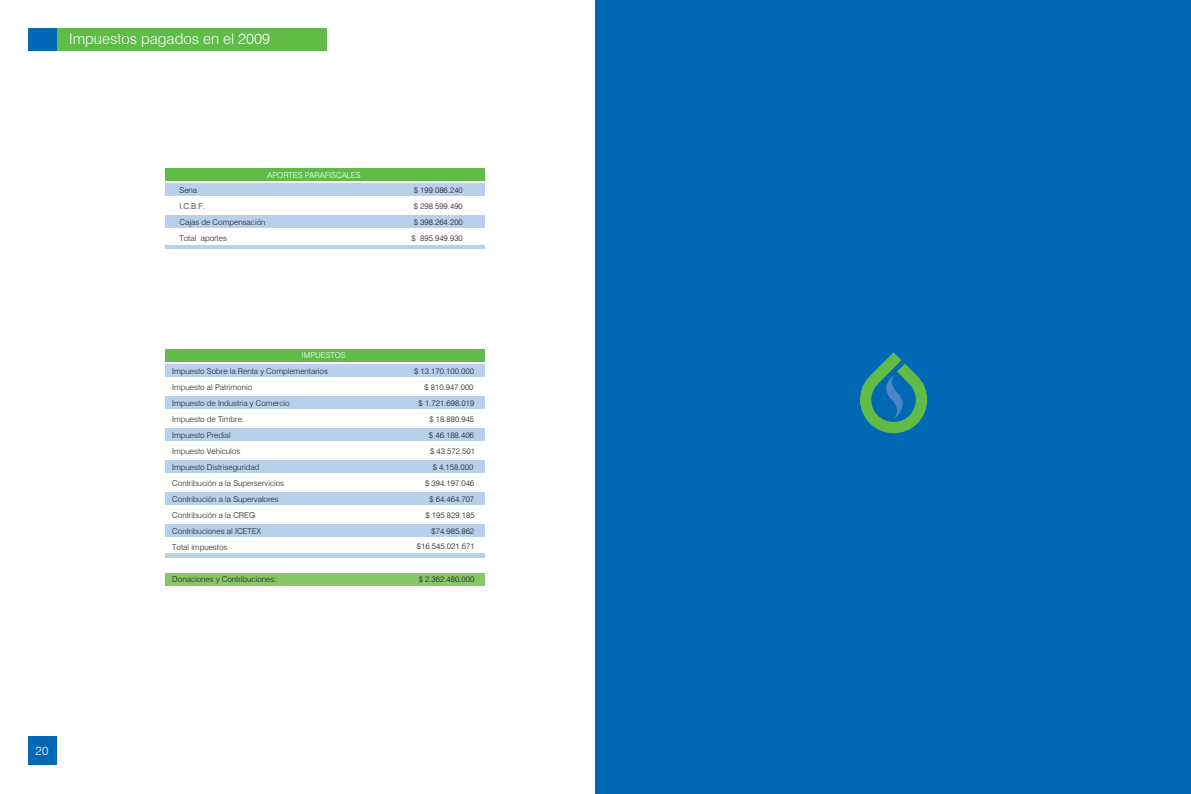
<style>
.page{position:relative;width:1191px;height:794px;background:#fff}
.page>*{position:absolute;margin:0;border:0;box-sizing:border-box;transform-origin:0 0}
.t1{font:300 15px "Swiss 721 BT";color:#fff}
.t2{font:300 12px "Swiss 721 BT";color:#fff}
.t3{font:300 8px/16px "Swiss 721 BT";color:#231f20}
.t4{font:300 8px "Swiss 721 BT";color:#fff}
</style>
<div class="page">
<div style="left:595px;top:0;width:596px;height:793px;background:#0168b3"></div>
<svg style="left:860px;top:352px;width:67px;height:82px"></svg>
<div style="left:28px;top:736px;width:28px;height:29px;background:#0168b3"></div>
<div style="left:56px;top:28px;width:270px;height:22px;background:#60bb47"></div>
<div style="left:28px;top:28px;width:28px;height:22px;background:#0168b3"></div>
<div style="left:165px;top:183px;width:319px;height:13px;background:#b8d0eb"></div>
<div style="left:165px;top:168px;width:319px;height:13px;background:#60bb47"></div>
<div style="left:165px;top:215px;width:319px;height:13px;background:#b8d0eb"></div>
<hr style="left:165px;top:245px;width:319px;height:3px;background:#b8d0eb">
<div style="left:165px;top:364px;width:319px;height:13px;background:#b8d0eb"></div>
<div style="left:165px;top:349px;width:319px;height:13px;background:#60bb47"></div>
<div style="left:165px;top:395px;width:319px;height:13px;background:#b8d0eb"></div>
<div style="left:165px;top:428px;width:319px;height:13px;background:#b8d0eb"></div>
<div style="left:165px;top:460px;width:319px;height:13px;background:#b8d0eb"></div>
<div style="left:165px;top:492px;width:319px;height:13px;background:#b8d0eb"></div>
<div style="left:165px;top:524px;width:319px;height:13px;background:#b8d0eb"></div>
<div style="left:165px;top:573px;width:319px;height:13px;background:#87c765"></div>
<hr style="left:165px;top:553px;width:319px;height:4px;background:#b8d0eb">
<h1 class="t1" style="left:69px;top:29px;width:202px">Impuestos pagados en el 2009</h1>
<p class="t4" style="left:267px;top:170px;width:95px">APORTES PARAFISCALES</p>
<p class="t3" style="left:179px;top:182px;width:88px">Sena<br>I.C.B.F.<br>Cajas de Compensación<br>Total aportes</p>
<p class="t3" style="left:411px;top:182px;width:53px;text-align:justify">$ 199.086.240 $ 298.599.490 $ 398.264.200 $ 895.949.930</p>
<p class="t4" style="left:302px;top:350px;width:45px">IMPUESTOS</p>
<p class="t3" style="left:172px;top:362px;width:157px">Impuesto Sobre la Renta y Complementarios</p>
<p class="t3" style="left:414px;top:362px;width:61px">$ 13.170.100.000</p>
<p class="t3" style="left:172px;top:378px;width:81px">Impuesto al Patrimonio</p>
<p class="t3" style="left:424px;top:378px;width:51px">$ 810.947.000</p>
<p class="t3" style="left:172px;top:394px;width:119px">Impuesto de Industria y Comercio</p>
<p class="t3" style="left:418px;top:394px;width:57px">$ 1.721.698.019</p>
<p class="t3" style="left:172px;top:410px;width:71px">Impuesto de Timbre</p>
<p class="t3" style="left:429px;top:410px;width:46px">$ 18.880.945</p>
<p class="t3" style="left:172px;top:426px;width:60px">Impuesto Predial</p>
<p class="t3" style="left:429px;top:426px;width:46px">$ 46.188.406</p>
<p class="t3" style="left:172px;top:442px;width:70px">Impuesto Vehículos</p>
<p class="t3" style="left:430px;top:442px;width:46px">$ 43.572.501</p>
<p class="t3" style="left:172px;top:458px;width:89px">Impuesto Distriseguridad</p>
<p class="t3" style="left:433px;top:458px;width:42px">$ 4.158.000</p>
<p class="t3" style="left:172px;top:474px;width:113px">Contribución a la Superservicios</p>
<p class="t3" style="left:425px;top:474px;width:51px">$ 394.197.046</p>
<p class="t3" style="left:172px;top:490px;width:108px">Contribución a la Supervalores</p>
<p class="t3" style="left:429px;top:490px;width:46px">$ 64.464.707</p>
<p class="t3" style="left:172px;top:506px;width:84px">Contribución a la CREG</p>
<p class="t3" style="left:425px;top:506px;width:51px">$ 195.829.185</p>
<p class="t3" style="left:172px;top:522px;width:91px">Contribuciones al ICETEX</p>
<p class="t3" style="left:431px;top:522px;width:44px">$74.985.862</p>
<p class="t3" style="left:172px;top:538px;width:57px">Total impuestos</p>
<p class="t3" style="left:172px;top:570px;width:106px">Donaciones y Contribuciones:</p>
<p class="t3" style="left:419px;top:570px;width:57px">$ 2.362.480.000</p>
<p class="t3" style="left:417px;top:537px;width:59px">$16.545.021.671</p>
<h2 class="t2" style="left:36px;top:744px;width:14px">20</h2>
</div>
